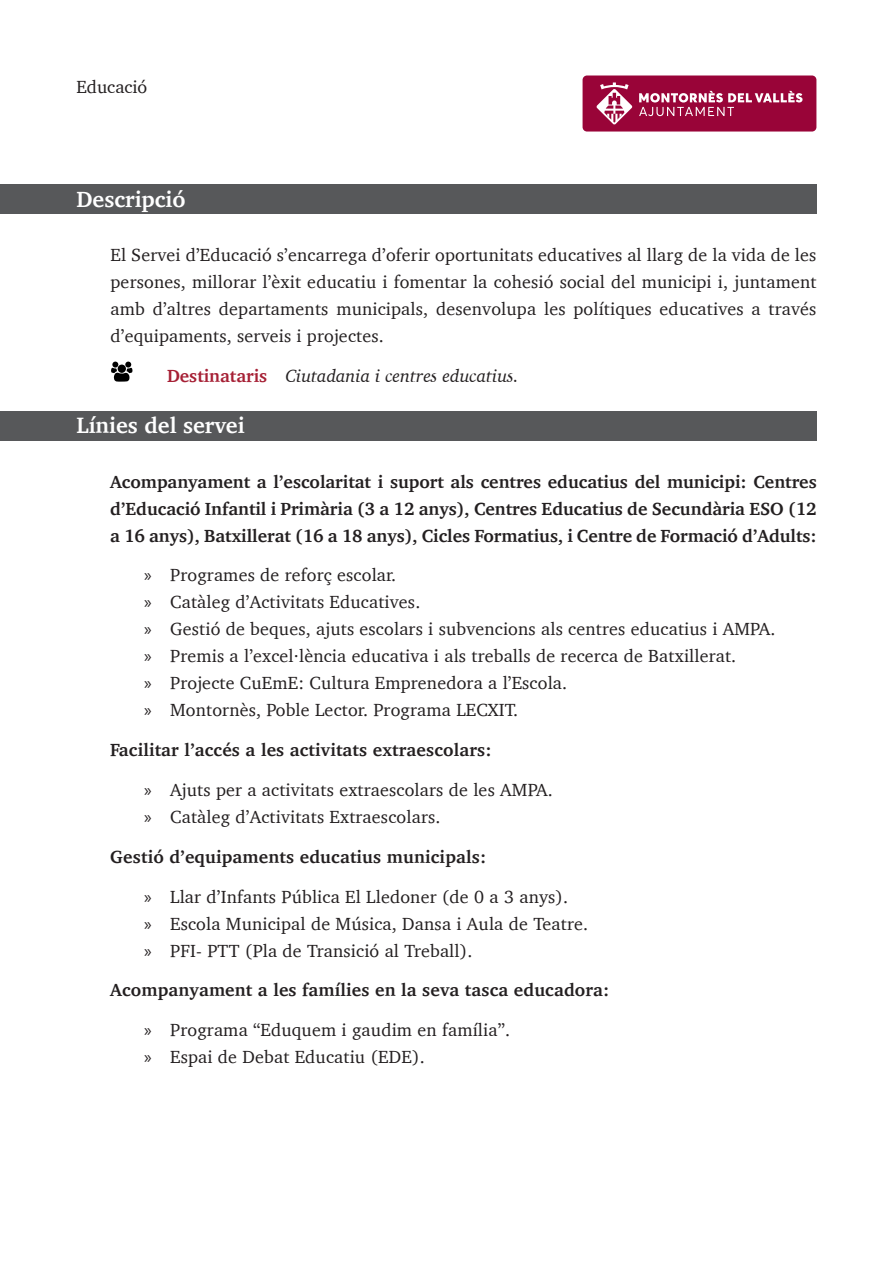
<style>
.page{position:relative;width:893px;height:1263px;background:#fff}
.page>*{position:absolute;margin:0;border:0;box-sizing:border-box;transform-origin:0 0}
.titulo{font:700 22.5px "Charter";color:#fff}
.texto_base{font:18px/27px "Charter";letter-spacing:.01em;color:#231f20;text-align:justify}
.texto_chek{font:700 18px/27px "Charter";letter-spacing:.01em;color:#231f20;text-align:justify}
.texto_base-2{font:italic 18px "Charter";color:#231f20}
.s1{font-weight:700;font-style:normal;color:#a62035}
.s2{font-family:"Myriad Pro"}
</style>
<div class="page">
<div style="left:0;top:184px;width:816px;height:30px;background:#57585a"></div>
<div style="left:583px;top:76px;width:233px;height:56px;background:#990438;border-radius:4px"></div>
<svg style="left:639px;top:91px;width:163px;height:25px"></svg>
<svg style="left:596px;top:82px;width:36px;height:43px"></svg>
<svg style="left:111px;top:362px;width:22px;height:20px"></svg>
<div style="left:0;top:411px;width:816px;height:29px;background:#57585a"></div>
<p class="texto_base" style="left:77px;top:73px;width:72px">Educació</p>
<p class="titulo" style="left:77px;top:180px;width:110px">Descripció</p>
<p class="texto_base" style="left:111px;top:241px;width:707px">El Servei d’Educació s’encarrega d’oferir oportunitats educatives al llarg de la vida de les persones, millorar l’èxit educatiu i fomentar la cohesió social del municipi i, juntament amb d’altres departaments municipals, desenvolupa les polítiques educatives a través d’equipaments, serveis i projectes.</p>
<p class="texto_base-2" style="left:167px;top:361px;width:353px"><span class="s1">Destinataris</span> Ciutadania i centres educatius.</p>
<p class="titulo" style="left:77px;top:406px;width:170px">Línies del servei</p>
<p class="texto_chek" style="left:110px;top:468px;width:708px">Acompanyament a l’escolaritat i suport als centres educatius del municipi: Centres d’Educació Infantil i Primària (3 a 12 anys), Centres Educatius de Secundària ESO (12 a 16 anys), Batxillerat (16 a 18 anys), Cicles Formatius, i Centre de Formació d’Adults:</p>
<p class="texto_base" style="left:144px;top:561px;width:253px"><span class="s2">»</span> Programes de reforç escolar.</p>
<p class="texto_base" style="left:144px;top:588px;width:278px"><span class="s2">»</span> Catàleg d’Activitats Educatives.</p>
<p class="texto_base" style="left:144px;top:615px;width:633px"><span class="s2">»</span> Gestió de beques, ajuts escolars i subvencions als centres educatius i AMPA.</p>
<p class="texto_base" style="left:144px;top:642px;width:593px"><span class="s2">»</span> Premis a l’excel·lència educativa i als treballs de recerca de Batxillerat.</p>
<p class="texto_base" style="left:144px;top:669px;width:424px"><span class="s2">»</span> Projecte CuEmE: Cultura Emprenedora a l’Escola.</p>
<p class="texto_base" style="left:144px;top:696px;width:375px"><span class="s2">»</span> Montornès, Poble Lector. Programa LECXIT.</p>
<p class="texto_chek" style="left:110px;top:736px;width:383px">Facilitar l’accés a les activitats extraescolars:</p>
<p class="texto_base" style="left:144px;top:776px;width:410px"><span class="s2">»</span> Ajuts per a activitats extraescolars de les AMPA.</p>
<p class="texto_base" style="left:144px;top:803px;width:298px"><span class="s2">»</span> Catàleg d’Activitats Extraescolars.</p>
<p class="texto_chek" style="left:110px;top:843px;width:377px">Gestió d’equipaments educatius municipals:</p>
<p class="texto_base" style="left:144px;top:883px;width:425px"><span class="s2">»</span> Llar d’Infants Pública El Lledoner (de 0 a 3 anys).</p>
<p class="texto_base" style="left:144px;top:910px;width:445px"><span class="s2">»</span> Escola Municipal de Música, Dansa i Aula de Teatre.</p>
<p class="texto_base" style="left:144px;top:937px;width:330px"><span class="s2">»</span> PFI- PTT (Pla de Transició al Treball).</p>
<p class="texto_chek" style="left:110px;top:976px;width:501px">Acompanyament a les famílies en la seva tasca educadora:</p>
<p class="texto_base" style="left:144px;top:1016px;width:367px"><span class="s2">»</span> Programa “Eduquem i gaudim en família”.</p>
<p class="texto_base" style="left:144px;top:1043px;width:282px"><span class="s2">»</span> Espai de Debat Educatiu (EDE).</p>
</div>
